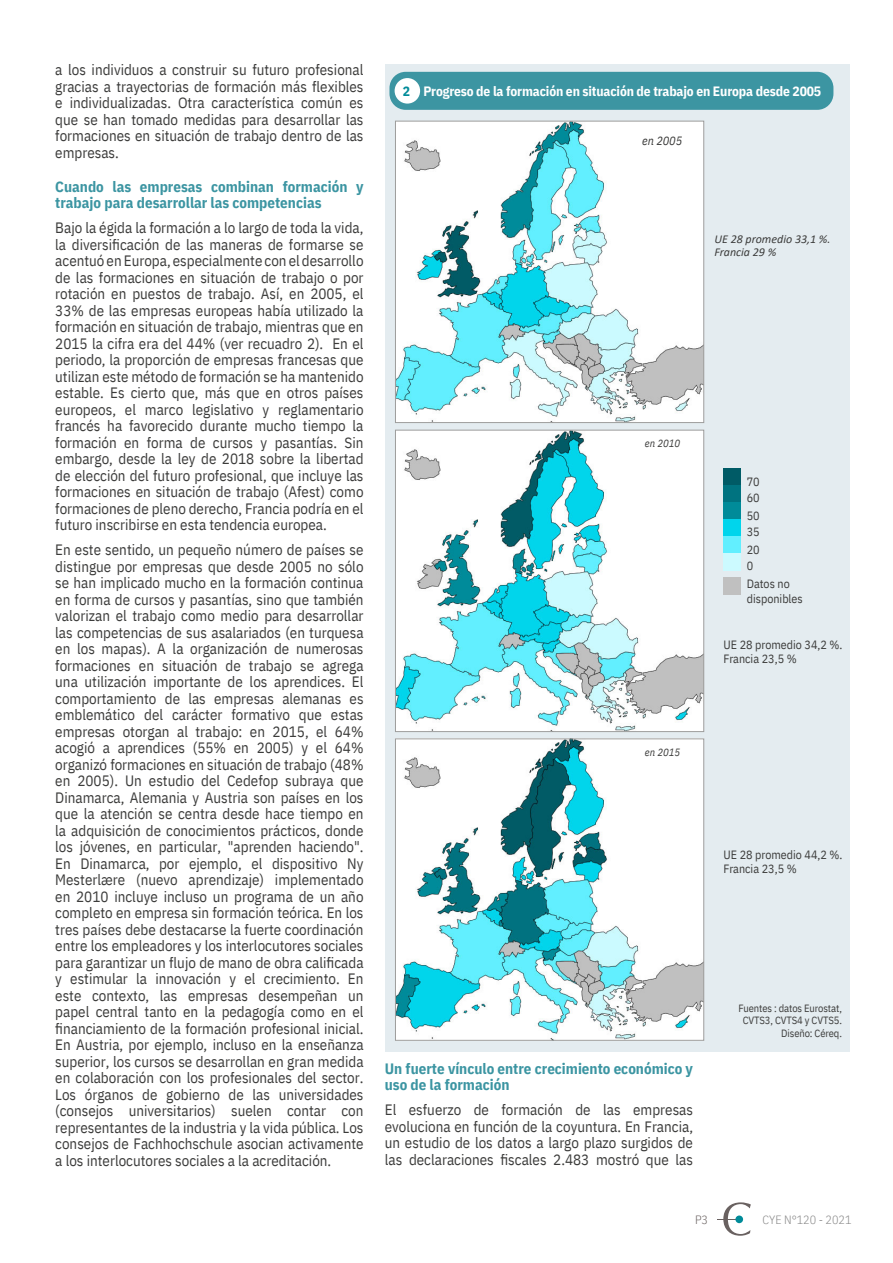
<style>
.page{position:relative;width:893px;height:1263px;background:#fff}
.page>*{position:absolute;margin:0;border:0;box-sizing:border-box;transform-origin:0 0}
.t1{font:15px/16.5px "IBM Plex Sans Cond";color:#3c3c3b;text-align:justify}
.t2{font:700 15px/16.5px "IBM Plex Sans Cond";color:#3c95a2}
.t3{font:700 13.5px "IBM Plex Sans Cond";letter-spacing:-.01em;color:#fff}
.t4{font:12px/14.4px "IBM Plex Sans Cond";color:#3c3c3b}
.t5{font:italic 12px/13.2px "Calibri";color:#3c3c3b}
.t6{font:300 12px "IBM Plex Sans Cond";color:#878787}
.t7{font:italic 12px "IBM Plex Sans Cond";color:#3c3c3b}
.t8{font:300 12px "IBM Plex Sans Cond";color:#696160}
.t9{font:10.5px/12.6px "IBM Plex Sans Cond";letter-spacing:-.01em;color:#3c3c3b;text-align:right}
.t10{font:italic 10.5px "IBM Plex Sans Cond";color:#3c3c3b}
.s1{color:#008b99}
</style>
<div class="page">
<div style="left:385px;top:64px;width:464px;height:987px;background:#e4ecf0"></div>
<svg style="left:717px;top:1202px;width:34px;height:34px"></svg>
<div style="left:735px;top:1215px;width:8px;height:8px;background:#008b99;border-radius:50%"></div>
<div style="left:389px;top:72px;width:444px;height:38px;background:#3c95a2;border-radius:16px"></div>
<div style="left:395px;top:78px;width:25px;height:26px;background:#fff;border-radius:50%"></div>
<img style="left:397px;top:123px;width:305px;height:298px">
<div style="left:395px;top:121px;width:309px;height:302px;border:1px solid #9d9d9c"></div>
<img style="left:397px;top:432px;width:305px;height:298px">
<div style="left:395px;top:430px;width:309px;height:302px;border:1px solid #9d9d9c"></div>
<img style="left:397px;top:741px;width:305px;height:297px">
<div style="left:395px;top:739px;width:309px;height:301px;border:1px solid #9d9d9c"></div>
<div style="left:723px;top:468px;width:17px;height:17px;background:#005b66"></div>
<div style="left:723px;top:485px;width:17px;height:17px;background:#007380"></div>
<div style="left:723px;top:502px;width:17px;height:17px;background:#008b99"></div>
<div style="left:723px;top:519px;width:17px;height:17px;background:#00d5ec"></div>
<div style="left:723px;top:536px;width:17px;height:17px;background:#62efff"></div>
<div style="left:723px;top:553px;width:17px;height:17px;background:#ccfaff"></div>
<div style="left:723px;top:577px;width:17px;height:17px;background:#c0c0c0"></div>
<p class="t1" style="left:55px;top:61px;width:310px">a los individuos a construir su futuro profesional gracias a trayectorias de formación más flexibles e individualizadas. Otra característica común es que se han tomado medidas para desarrollar las formaciones en situación de trabajo dentro de las empresas.</p>
<p class="t2" style="left:55px;top:177px;width:310px">Cuando las empresas combinan formación y trabajo para desarrollar las competencias</p>
<p class="t1" style="left:55px;top:218px;width:310px">Bajo la égida la formación a lo largo de toda la vida, la diversificación de las maneras de formarse se acentuó en Europa, especialmente con el desarrollo de las formaciones en situación de trabajo o por rotación en puestos de trabajo. Así, en 2005, el 33% de las empresas europeas había utilizado la formación en situación de trabajo, mientras que en 2015 la cifra era del 44% (ver recuadro 2). En el periodo, la proporción de empresas francesas que utilizan este método de formación se ha mantenido estable. Es cierto que, más que en otros países europeos, el marco legislativo y reglamentario francés ha favorecido durante mucho tiempo la formación en forma de cursos y pasantías. Sin embargo, desde la ley de 2018 sobre la libertad de elección del futuro profesional, que incluye las formaciones en situación de trabajo (Afest) como formaciones de pleno derecho, Francia podría en el futuro inscribirse en esta tendencia europea.</p>
<p class="t1" style="left:55px;top:540px;width:310px">En este sentido, un pequeño número de países se distingue por empresas que desde 2005 no sólo se han implicado mucho en la formación continua en forma de cursos y pasantías, sino que también valorizan el trabajo como medio para desarrollar las competencias de sus asalariados (en turquesa en los mapas). A la organización de numerosas formaciones en situación de trabajo se agrega una utilización importante de los aprendices. El comportamiento de las empresas alemanas es emblemático del carácter formativo que estas empresas otorgan al trabajo: en 2015, el 64% acogió a aprendices (55% en 2005) y el 64% organizó formaciones en situación de trabajo (48% en 2005). Un estudio del Cedefop subraya que Dinamarca, Alemania y Austria son países en los que la atención se centra desde hace tiempo en la adquisición de conocimientos prácticos, donde los jóvenes, en particular, "aprenden haciendo".<br>En Dinamarca, por ejemplo, el dispositivo Ny Mesterlære (nuevo aprendizaje) implementado en 2010 incluye incluso un programa de un año completo en empresa sin formación teórica. En los tres países debe destacarse la fuerte coordinación entre los empleadores y los interlocutores sociales para garantizar un flujo de mano de obra calificada y estimular la innovación y el crecimiento. En este contexto, las empresas desempeñan un papel central tanto en la pedagogía como en el financiamiento de la formación profesional inicial.<br>En Austria, por ejemplo, incluso en la enseñanza superior, los cursos se desarrollan en gran medida en colaboración con los profesionales del sector.<br>Los órganos de gobierno de las universidades (consejos universitarios) suelen contar con representantes de la industria y la vida pública. Los consejos de Fachhochschule asocian activamente a los interlocutores sociales a la acreditación.</p>
<p class="t3" style="left:403px;top:81px;width:420px"><span class="s1">2</span> Progreso de la formación en situación de trabajo en Europa desde 2005</p>
<p class="t7" style="left:642px;top:132px;width:42px">en 2005</p>
<p class="t5" style="left:714px;top:232px;width:118px">UE 28 promedio 33,1 %.<br>Francia 29 %</p>
<p class="t10" style="left:645px;top:435px;width:37px">en 2010</p>
<p class="t10" style="left:645px;top:744px;width:37px">en 2015</p>
<p class="t4" style="left:747px;top:472px;width:14px;line-height:16.8px;text-align:justify">70<br>60<br>50<br>35</p>
<p class="t4" style="left:747px;top:541px;width:14px;line-height:16px">20<br>0</p>
<p class="t4" style="left:747px;top:576px;width:57px">Datos no disponibles</p>
<p class="t4" style="left:723px;top:636px;width:120px">UE 28 promedio 34,2 %.<br>Francia 23,5 %</p>
<p class="t4" style="left:723px;top:846px;width:120px">UE 28 promedio 44,2 %.<br>Francia 23,5 %</p>
<p class="t2" style="left:385px;top:1059px;width:310px">Un fuerte vínculo entre crecimiento económico y uso de la formación</p>
<p class="t1" style="left:385px;top:1100px;width:310px">El esfuerzo de formación de las empresas evoluciona en función de la coyuntura. En Francia, un estudio de los datos a largo plazo surgidos de las declaraciones fiscales 2.483 mostró que las</p>
<p class="t9" style="left:738px;top:1001px;width:105px">Fuentes : datos Eurostat,<br>CVTS3, CVTS4 y CVTS5.<br>Diseño: Céreq.</p>
<p class="t8" style="left:695px;top:1210px;width:14px">P3</p>
<p class="t6" style="left:762px;top:1210px;width:91px">CYE N°120 - 2021</p>
</div>
